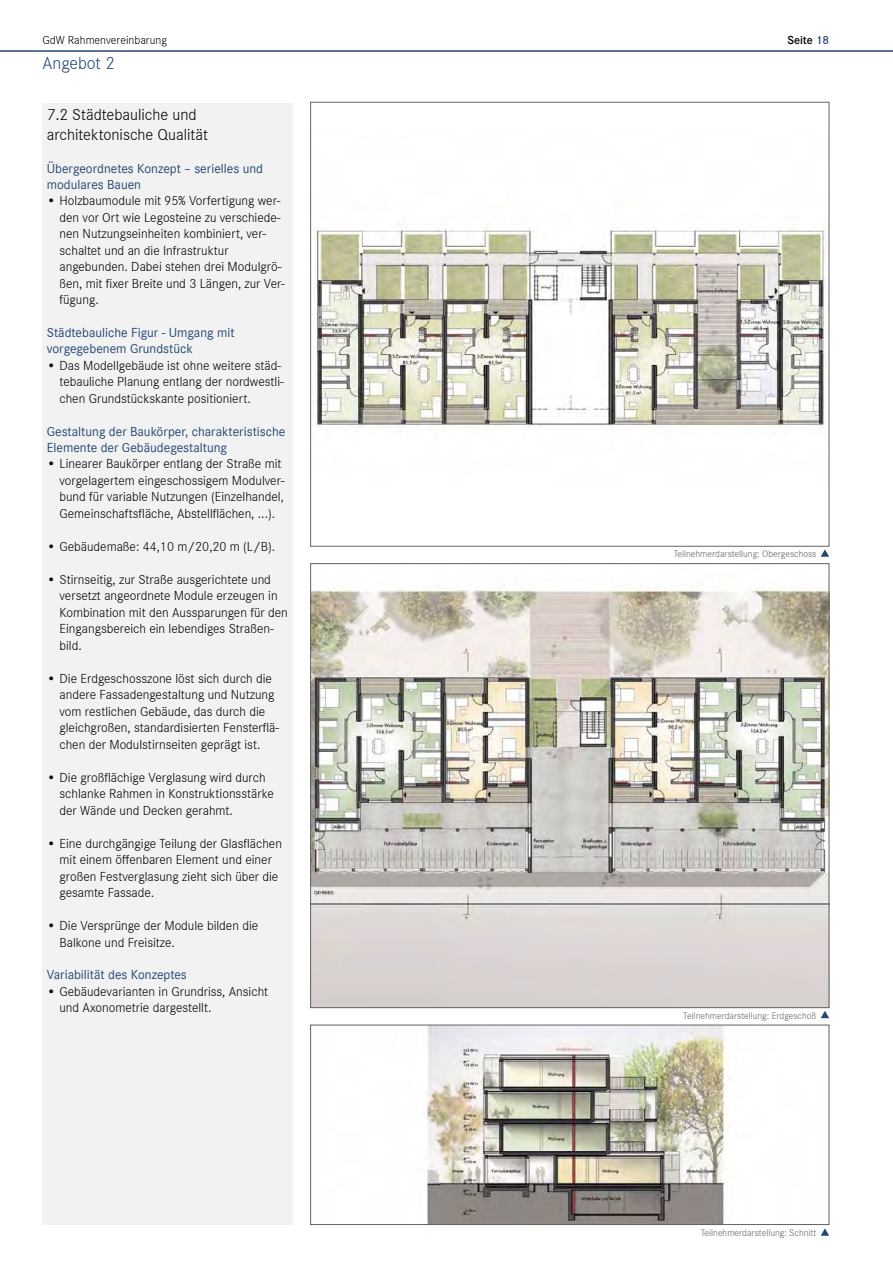
<style>
.page{position:relative;width:893px;height:1263px;background:#fff}
.page>*{position:absolute;margin:0;border:0;box-sizing:border-box;transform-origin:0 0}
.t1{font:300 18px "Corporate S";color:#244771}
.t2{font:300 16.5px/19.8px "Corporate S";color:#000}
.t3{font:300 13.5px/16.5px "Corporate S";color:#000}
.t4{font:13.5px/16.2px "Corporate S";color:#244771}
.t5{font:300 12px "Corporate S";color:#000}
.t6{font:600 12px "Corporate S";color:#000}
.t7{font:300 9.75px "Corporate S";color:#636363}
.s1{color:#244771}
</style>
<div class="page">
<hr style="left:0;top:50px;width:893px;height:2px;background:#244771">
<svg style="left:821px;top:549px;width:8px;height:8px"></svg>
<svg style="left:821px;top:1011px;width:8px;height:7px"></svg>
<svg style="left:821px;top:1228px;width:8px;height:8px"></svg>
<img style="left:427px;top:1027px;width:300px;height:196px">
<div style="left:310px;top:1025px;width:519px;height:200px;border:1px solid #636363"></div>
<img style="left:312px;top:588px;width:515px;height:418px">
<img style="left:313px;top:227px;width:514px;height:206px">
<div style="left:43px;top:103px;width:250px;height:1122px;background:#f2f2f2"></div>
<p class="t5" style="left:43px;top:31px;width:126px">GdW Rahmenvereinbarung</p>
<p class="t6" style="left:787px;top:31px;width:43px">Seite <span class="s1">18</span></p>
<h1 class="t1" style="left:43px;top:51px;width:74px">Angebot 2</h1>
<p class="t2" style="left:47px;top:104px;width:163px">7.2 Städtebauliche und architektonische Qualität</p>
<p class="t4" style="left:47px;top:160px;width:218px">Übergeordnetes Konzept – serielles und modulares Bauen</p>
<p class="t3" style="left:60px;top:192px;width:227px;text-indent:-13px">• Holzbaumodule mit 95% Vorfertigung wer&shy;den vor Ort wie Legosteine zu verschiede&shy;nen Nutzungseinheiten kombiniert, ver&shy;schaltet und an die Infrastruktur angebunden. Dabei stehen drei Modulgrö&shy;ßen, mit fixer Breite und 3 Längen, zur Ver&shy;fügung.</p>
<p class="t4" style="left:47px;top:324px;width:189px">Städtebauliche Figur - Umgang mit vorgegebenem Grundstück</p>
<p class="t3" style="left:60px;top:356px;width:226px;text-indent:-13px">• Das Modellgebäude ist ohne weitere städ&shy;tebauliche Planung entlang der nordwestli&shy;chen Grundstückskante positioniert.</p>
<p class="t4" style="left:47px;top:422px;width:240px">Gestaltung der Baukörper, charakteristische<br>Elemente der Gebäudegestaltung</p>
<p class="t3" style="left:60px;top:455px;width:226px;text-indent:-13px">• Linearer Baukörper entlang der Straße mit vorgelagertem eingeschossigem Modulver&shy;bund für variable Nutzungen (Einzelhandel, Gemeinschaftsfläche, Abstellflächen, ...).</p>
<p class="t3" style="left:47px;top:537px;width:230px">• Gebäudemaße: 44,10 m/20,20 m (L/B).</p>
<p class="t3" style="left:60px;top:570px;width:230px;text-indent:-13px">• Stirnseitig, zur Straße ausgerichtete und versetzt angeordnete Module erzeugen in Kombination mit den Aussparungen für den Eingangsbereich ein lebendiges Straßen&shy;bild.</p>
<p class="t3" style="left:60px;top:669px;width:221px;text-indent:-13px">• Die Erdgeschosszone löst sich durch die andere Fassadengestaltung und Nutzung vom restlichen Gebäude, das durch die gleichgroßen, standardisierten Fensterflä&shy;chen der Modulstirnseiten geprägt ist.</p>
<p class="t3" style="left:60px;top:768px;width:216px;text-indent:-13px">• Die großflächige Verglasung wird durch schlanke Rahmen in Konstruktionsstärke der Wände und Decken gerahmt.</p>
<p class="t3" style="left:60px;top:834px;width:224px;text-indent:-13px">• Eine durchgängige Teilung der Glasflächen mit einem öffenbaren Element und einer großen Festverglasung zieht sich über die gesamte Fassade.</p>
<p class="t3" style="left:60px;top:917px;width:200px;text-indent:-13px">• Die Versprünge der Module bilden die<br>Balkone und Freisitze.</p>
<p class="t4" style="left:47px;top:966px;width:142px">Variabilität des Konzeptes</p>
<p class="t3" style="left:60px;top:982px;width:210px;text-indent:-13px">• Gebäudevarianten in Grundriss, Ansicht und Axonometrie dargestellt.</p>
<p class="t7" style="left:674px;top:547px;width:144px">Teilnehmerdarstellung: Obergeschoss</p>
<p class="t7" style="left:683px;top:1008px;width:135px">Teilnehmerdarstellung: Erdgeschoß</p>
<p class="t7" style="left:701px;top:1226px;width:117px">Teilnehmerdarstellung: Schnitt</p>
</div>
